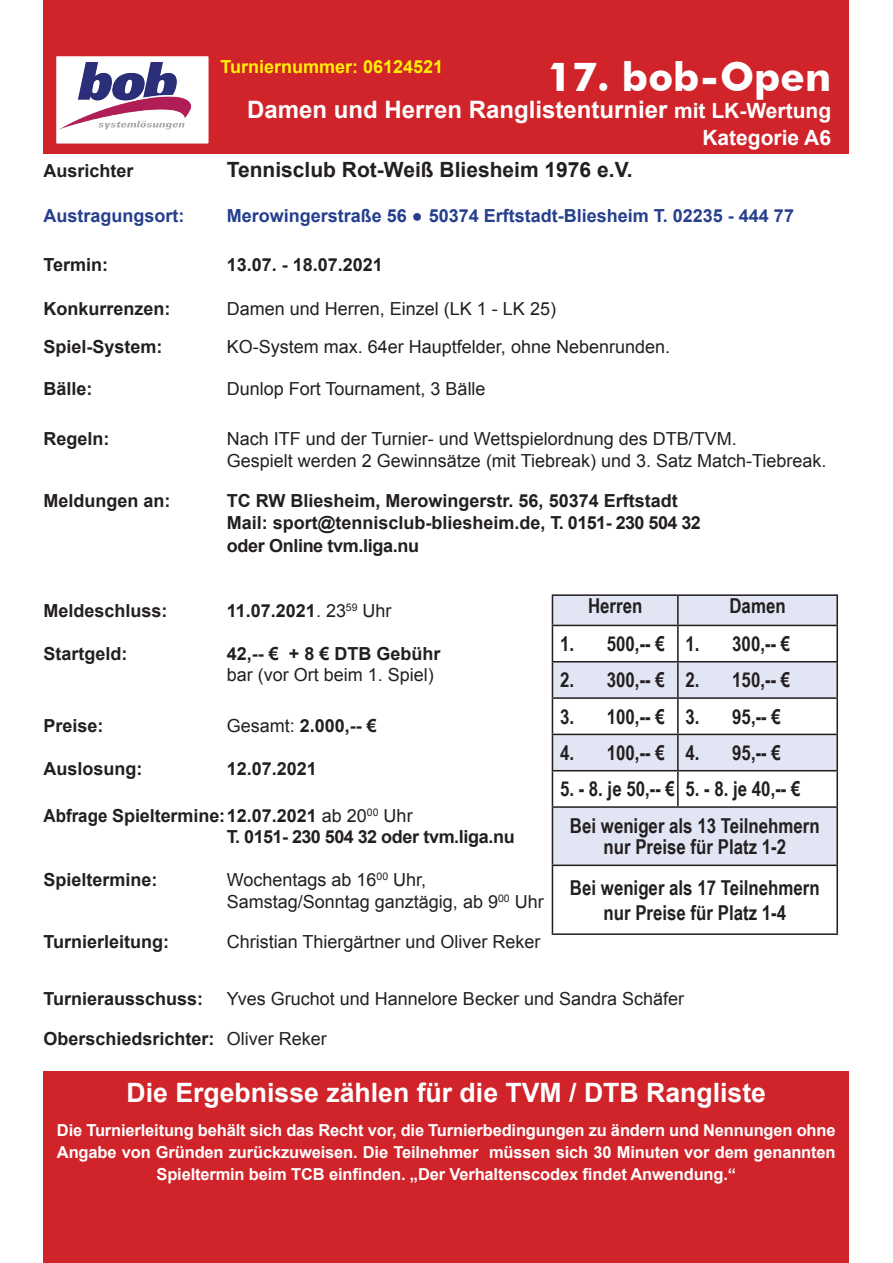
<style>
.page{position:relative;width:893px;height:1263px;background:#fff}
.page>*{position:absolute;margin:0;border:0;box-sizing:border-box;transform-origin:0 0}
.t1{font:700 39.9px "Futura BT";color:#fff}
.t2{font:700 26.7px "Arial";color:#fff}
.t3{font:700 24px "Arial";color:#fff}
.t4{font:700 21px "Arial";color:#231f20}
.t5{font:700 21px "Arial";color:#fff}
.t6{font:700 20.55px/36.6px "Arial Narrow";color:#231f20}
.t7{font:700 18px/22.5px "Arial";color:#231f20}
.t8{font:18px/21.5px "Arial";color:#231f20}
.t9{font:700 18px "Arial";color:#253f8e}
.t10{font:700 18px/21.5px "Arial";color:#231f20;scale:.94 1}
.t11{font:700 18px "Arial";color:#fff101}
.t12{font:700 16.5px/22.2px "Arial";letter-spacing:-.01em;color:#fff;text-align:center}
.s1{font-size:21px}
.s2{font-weight:900}
.s3{font-weight:400}
</style>
<div class="page">
<div style="left:44px;top:0;width:805px;height:154px;background:#d1232a"></div>
<div style="left:53px;top:53px;width:159px;height:94px;background:#fff;border:3px solid #d1232a"></div>
<img style="left:60px;top:63px;width:130px;height:66px">
<div style="left:44px;top:1071px;width:805px;height:192px;background:#d1232a"></div>
<svg style="left:553px;top:596px;width:283px;height:268px;fill:#e2e5f3"></svg>
<hr style="left:552px;top:594px;width:126px;height:2px;background:#231f20">
<svg style="left:552px;top:596px;width:1px;height:29px"></svg>
<hr style="left:678px;top:594px;width:160px;height:2px;background:#231f20">
<hr style="left:677px;top:596px;width:2px;height:29px;background:#231f20">
<hr style="left:836px;top:596px;width:2px;height:29px;background:#231f20">
<hr style="left:552px;top:625px;width:126px;height:1px;background:#231f20">
<hr style="left:552px;top:626px;width:1px;height:35px;background:#231f20">
<hr style="left:678px;top:625px;width:160px;height:1px;background:#231f20">
<hr style="left:677px;top:626px;width:2px;height:35px;background:#231f20">
<hr style="left:836px;top:626px;width:2px;height:35px;background:#231f20">
<hr style="left:552px;top:661px;width:126px;height:1px;background:#231f20">
<hr style="left:552px;top:662px;width:1px;height:35px;background:#231f20">
<hr style="left:678px;top:661px;width:160px;height:1px;background:#231f20">
<hr style="left:677px;top:662px;width:2px;height:35px;background:#231f20">
<hr style="left:836px;top:662px;width:2px;height:35px;background:#231f20">
<hr style="left:552px;top:697px;width:126px;height:2px;background:#231f20">
<hr style="left:552px;top:699px;width:1px;height:35px;background:#231f20">
<hr style="left:678px;top:697px;width:160px;height:2px;background:#231f20">
<hr style="left:677px;top:699px;width:2px;height:35px;background:#231f20">
<hr style="left:836px;top:699px;width:2px;height:35px;background:#231f20">
<hr style="left:552px;top:734px;width:126px;height:1px;background:#231f20">
<hr style="left:552px;top:735px;width:1px;height:35px;background:#231f20">
<hr style="left:678px;top:734px;width:160px;height:1px;background:#231f20">
<hr style="left:677px;top:735px;width:2px;height:35px;background:#231f20">
<hr style="left:836px;top:735px;width:2px;height:35px;background:#231f20">
<hr style="left:552px;top:770px;width:126px;height:1px;background:#231f20">
<hr style="left:552px;top:771px;width:1px;height:35px;background:#231f20">
<hr style="left:678px;top:770px;width:160px;height:1px;background:#231f20">
<hr style="left:677px;top:771px;width:2px;height:35px;background:#231f20">
<hr style="left:836px;top:771px;width:2px;height:35px;background:#231f20">
<hr style="left:552px;top:806px;width:126px;height:2px;background:#231f20">
<hr style="left:552px;top:808px;width:1px;height:56px;background:#231f20">
<hr style="left:678px;top:806px;width:160px;height:2px;background:#231f20">
<hr style="left:836px;top:808px;width:2px;height:56px;background:#231f20">
<hr style="left:552px;top:864px;width:126px;height:2px;background:#231f20">
<hr style="left:552px;top:866px;width:1px;height:67px;background:#231f20">
<hr style="left:678px;top:864px;width:160px;height:2px;background:#231f20">
<hr style="left:836px;top:866px;width:2px;height:67px;background:#231f20">
<hr style="left:552px;top:933px;width:126px;height:2px;background:#231f20">
<hr style="left:678px;top:933px;width:160px;height:2px;background:#231f20">
<p class="t11" style="left:220px;top:54px;width:224px">Turniernummer: 06124521</p>
<h1 class="t1" style="left:547px;top:53px;width:286px">17. bob-Open</h1>
<h3 class="t3" style="left:247px;top:94px;width:585px">Damen und Herren Ranglistenturnier <span class="s1">mit LK-Wertung</span></h3>
<p class="t5" style="left:702px;top:124px;width:130px">Kategorie A6</p>
<p class="t7" style="left:44px;top:160px;width:92px">Ausrichter</p>
<p class="t4" style="left:227px;top:156px;width:407px">Tennisclub Rot-Weiß Bliesheim 1976 e.V.</p>
<p class="t9" style="left:44px;top:204px;width:142px">Austragungsort:</p>
<p class="t9" style="left:227px;top:204px;width:569px">Merowingerstraße 56 <span class="s2">●</span> 50374 Erftstadt-Bliesheim T. 02235 - 444 77</p>
<p class="t7" style="left:44px;top:254px;width:66px">Termin:</p>
<p class="t7" style="left:227px;top:254px;width:158px">13.07. - 18.07.2021</p>
<p class="t7" style="left:44px;top:298px;width:129px">Konkurrenzen:</p>
<p class="t8" style="left:227px;top:298px;width:331px">Damen und Herren, Einzel (LK 1 - LK 25)</p>
<p class="t7" style="left:44px;top:336px;width:121px">Spiel-System:</p>
<p class="t8" style="left:227px;top:336px;width:445px">KO-System max. 64er Hauptfelder, ohne Nebenrunden.</p>
<p class="t7" style="left:44px;top:378px;width:51px">Bälle:</p>
<p class="t8" style="left:227px;top:378px;width:260px">Dunlop Fort Tournament, 3 Bälle</p>
<p class="t7" style="left:44px;top:428px;width:68px">Regeln:</p>
<p class="t8" style="left:227px;top:428px;width:601px">Nach ITF und der Turnier- und Wettspielordnung des DTB/TVM.<br>Gespielt werden 2 Gewinnsätze (mit Tiebreak) und 3. Satz Match-Tiebreak.</p>
<p class="t7" style="left:44px;top:490px;width:129px">Meldungen an:</p>
<p class="t7" style="left:227px;top:490px;width:475px">TC RW Bliesheim, Merowingerstr. 56, 50374 Erftstadt<br>Mail: sport@tennisclub-bliesheim.de, T. 0151- 230 504 32 oder Online tvm.liga.nu</p>
<p class="t7" style="left:44px;top:600px;width:126px">Meldeschluss:</p>
<p class="t7" style="left:227px;top:600px;width:166px">11.07.2021<span class="s3">. 23</span><sup>59</sup> <span class="s3">Uhr</span></p>
<p class="t7" style="left:44px;top:643px;width:86px">Startgeld:</p>
<p class="t7" style="left:227px;top:643px;width:215px">42,-- € + 8 € DTB Gebühr</p>
<p class="t8" style="left:227px;top:664px;width:209px">bar (vor Ort beim 1. Spiel)</p>
<p class="t7" style="left:44px;top:715px;width:62px">Preise:</p>
<p class="t7" style="left:227px;top:715px;width:152px"><span class="s3">Gesamt:</span> 2.000,-- €</p>
<p class="t7" style="left:44px;top:758px;width:100px">Auslosung:</p>
<p class="t7" style="left:227px;top:758px;width:92px">12.07.2021</p>
<p class="t10" style="left:227px;top:805px;width:308px;text-indent:-183px">Abfrage Spieltermine:12.07.2021 <span class="s3">ab 20</span><sup>00</sup> <span class="s3">Uhr<br></span>T. 0151- 230 504 32 oder tvm.liga.nu</p>
<p class="t7" style="left:44px;top:869px;width:116px">Spieltermine:</p>
<p class="t8" style="left:227px;top:869px;width:318px">Wochentags ab 16<sup>00</sup> Uhr,<br>Samstag/Sonntag ganztägig, ab 9<sup>00</sup> Uhr</p>
<p class="t7" style="left:44px;top:930px;width:127px">Turnierleitung:</p>
<p class="t8" style="left:227px;top:931px;width:315px">Christian Thiergärtner und Oliver Reker</p>
<p class="t6" style="left:588px;top:586px;width:56px">Herren</p>
<p class="t6" style="left:729px;top:586px;width:58px">Damen</p>
<p class="t6" style="left:560px;top:624px;width:141px">1. 500,-- € 1.</p>
<p class="t6" style="left:732px;top:624px;width:60px">300,-- €</p>
<p class="t6" style="left:560px;top:661px;width:141px">2. 300,-- € 2.</p>
<p class="t6" style="left:732px;top:661px;width:60px">150,-- €</p>
<p class="t6" style="left:560px;top:697px;width:141px">3. 100,-- € 3.</p>
<p class="t6" style="left:732px;top:697px;width:50px">95,-- €</p>
<p class="t6" style="left:560px;top:733px;width:141px">4. 100,-- € 4.</p>
<p class="t6" style="left:732px;top:733px;width:50px">95,-- €</p>
<p class="t6" style="left:570px;top:770px;width:251px;text-indent:-10px">5. - 8. je 50,-- € 5. - 8. je 40,-- €<br>Bei weniger als 13 Teilnehmern</p>
<p class="t6" style="left:570px;top:826px;width:251px;line-height:40.5px;text-align:center">nur Preise für Platz 1-2<br>Bei weniger als 17 Teilnehmern</p>
<p class="t6" style="left:604px;top:893px;width:184px">nur Preise für Platz 1-4</p>
<p class="t7" style="left:44px;top:988px;width:161px">Turnierausschuss:</p>
<p class="t8" style="left:227px;top:988px;width:459px">Yves Gruchot und Hannelore Becker und Sandra Schäfer</p>
<p class="t7" style="left:43px;top:1028px;width:285px">Oberschiedsrichter: <span class="s3">Oliver Reker</span></p>
<h2 class="t2" style="left:127px;top:1075px;width:641px">Die Ergebnisse zählen für die TVM / DTB Rangliste</h2>
<p class="t12" style="left:57px;top:1119px;width:780px">Die Turnierleitung behält sich das Recht vor, die Turnierbedingungen zu ändern und Nennungen ohne<br>Angabe von Gründen zurückzuweisen. Die Teilnehmer müssen sich 30 Minuten vor dem genannten<br>Spieltermin beim TCB einfinden. „Der Verhaltenscodex findet Anwendung.“</p>
</div>
